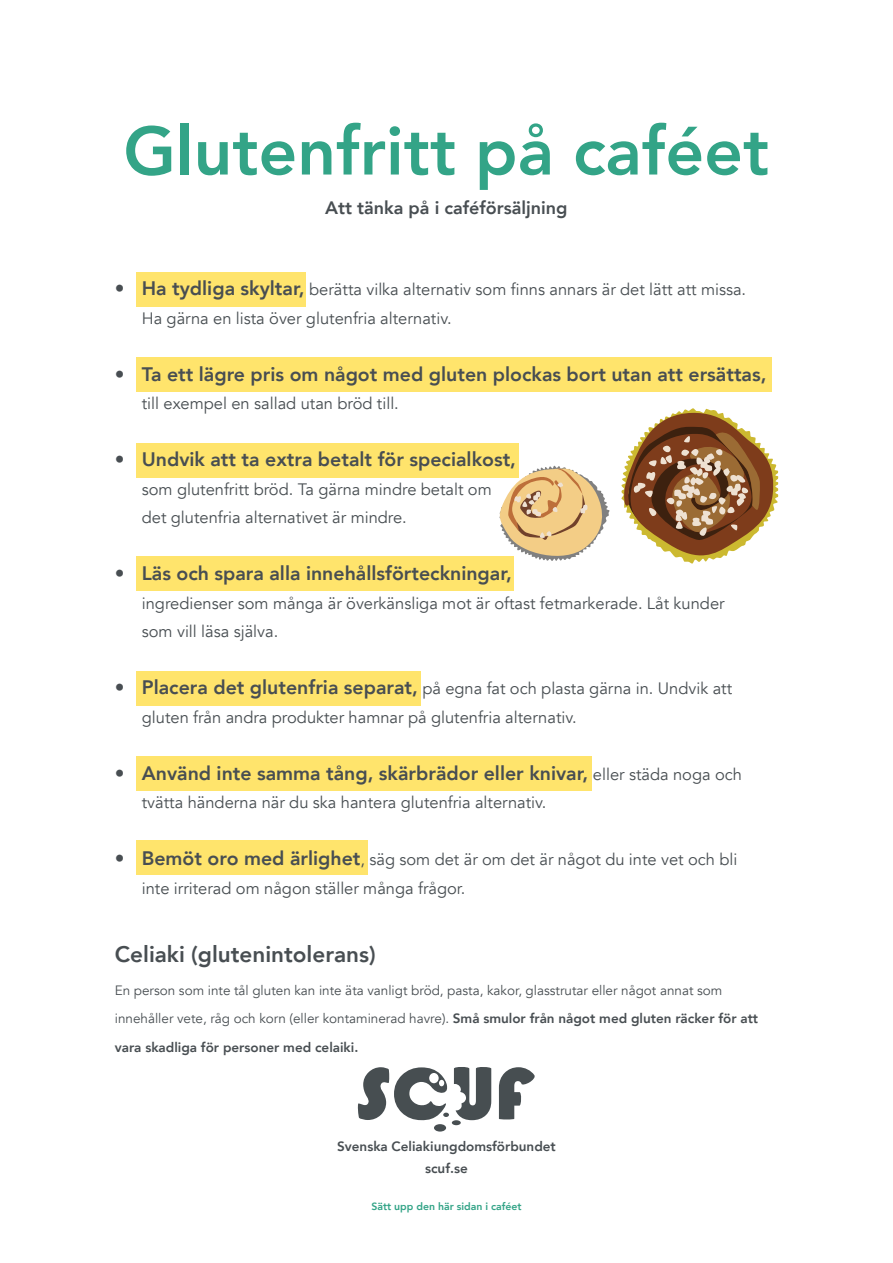
<style>
.page{position:relative;width:893px;height:1263px;background:#fff}
.page>*{position:absolute;margin:0;border:0;box-sizing:border-box;transform-origin:0 0}
.t1{font:800 67.5px "Avenir";color:#33a487}
.t2{font:800 22.5px "Avenir";color:#484e52}
.t3{font:800 19.5px "Avenir";color:#484e52}
.t4{font:800 18px "Avenir";color:#484e52}
.t5{font:16.5px/28.5px "Avenir";color:#484e52}
.t6{font:13.5px/28.5px "Avenir";color:#484e52}
.t7{font:800 13.5px/22.5px "Avenir";color:#484e52;text-align:center}
.t8{font:800 10.5px "Avenir";color:#33a487}
.s1{font-weight:800;font-size:19.5px}
.s2{font-weight:400;font-size:16.5px}
.s3{font-size:19.5px}
.s4{font-weight:800}
</style>
<div class="page">
<div style="left:136px;top:272px;width:169px;height:35px;background:#ffe46c"></div>
<div style="left:136px;top:357px;width:635px;height:35px;background:#ffe46c"></div>
<div style="left:136px;top:840px;width:231px;height:35px;background:#ffe46c"></div>
<div style="left:136px;top:443px;width:383px;height:34px;background:#ffe46c"></div>
<div style="left:136px;top:556px;width:378px;height:35px;background:#ffe46c"></div>
<div style="left:136px;top:671px;width:284px;height:34px;background:#ffe46c"></div>
<div style="left:136px;top:756px;width:455px;height:35px;background:#ffe46c"></div>
<svg style="left:499px;top:1067px;width:36px;height:53px"></svg>
<div style="left:434px;top:1124px;width:12px;height:7px;background:#474e51;border-radius:50%"></div>
<div style="left:452px;top:1120px;width:9px;height:5px;background:#474e51;border-radius:50%"></div>
<svg style="left:357px;top:1067px;width:134px;height:53px"></svg>
<svg style="left:621px;top:408px;width:157px;height:156px"></svg>
<svg style="left:498px;top:466px;width:112px;height:95px"></svg>
<h1 class="t1" style="left:123px;top:107px;width:647px">Glutenfritt på caféet</h1>
<p class="t4" style="left:325px;top:196px;width:244px">Att tänka på i caféförsäljning</p>
<p class="t5" style="left:142px;top:276px;width:606px;text-indent:-27px"><span class="s1">• Ha tydliga skyltar,</span> berätta vilka alternativ som finns annars är det lätt att missa.<br>Ha gärna en lista över glutenfria alternativ.</p>
<p class="t3" style="left:115px;top:361px;width:653px">• Ta ett lägre pris om något med gluten plockas bort utan att ersättas,</p>
<p class="t5" style="left:142px;top:390px;width:259px">till exempel en sallad utan bröd till.</p>
<p class="t3" style="left:115px;top:447px;width:403px">• Undvik att ta extra betalt för specialkost,</p>
<p class="t5" style="left:142px;top:475px;width:351px">som glutenfritt bröd. Ta gärna mindre betalt om det glutenfria alternativet är mindre.</p>
<p class="t3" style="left:115px;top:561px;width:399px">• Läs och spara alla innehållsförteckningar,</p>
<p class="t5" style="left:142px;top:589px;width:584px">ingredienser som många är överkänsliga mot är oftast fetmarkerade. Låt kunder som vill läsa själva.</p>
<p class="t5" style="left:142px;top:675px;width:592px;text-indent:-27px"><span class="s1">• Placera det glutenfria separat,</span> på egna fat och plasta gärna in. Undvik att gluten från andra produkter hamnar på glutenfria alternativ.</p>
<p class="t3" style="left:115px;top:760px;width:629px">• Använd inte samma tång, skärbrädor eller knivar, <span class="s2">eller städa noga och</span></p>
<p class="t5" style="left:142px;top:789px;width:406px">tvätta händerna när du ska hantera glutenfria alternativ.</p>
<p class="t5" style="left:142px;top:846px;width:597px;text-indent:-27px"><span class="s3">•</span> <span class="s1">Bemöt oro med ärlighet</span>, säg som det är om det är något du inte vet och bli inte irriterad om någon ställer många frågor.</p>
<h2 class="t2" style="left:115px;top:940px;width:262px">Celiaki (glutenintolerans)</h2>
<p class="t6" style="left:115px;top:976px;width:645px">En person som inte tål gluten kan inte äta vanligt bröd, pasta, kakor, glasstrutar eller något annat som innehåller vete, råg och korn (eller kontaminerad havre). <span class="s4">Små smulor från något med gluten räcker för att vara skadliga för personer med celaiki.</span></p>
<p class="t7" style="left:337px;top:1135px;width:220px">Svenska Celiakiungdomsförbundet scuf.se</p>
<p class="t8" style="left:371px;top:1199px;width:152px">Sätt upp den här sidan i caféet</p>
</div>
